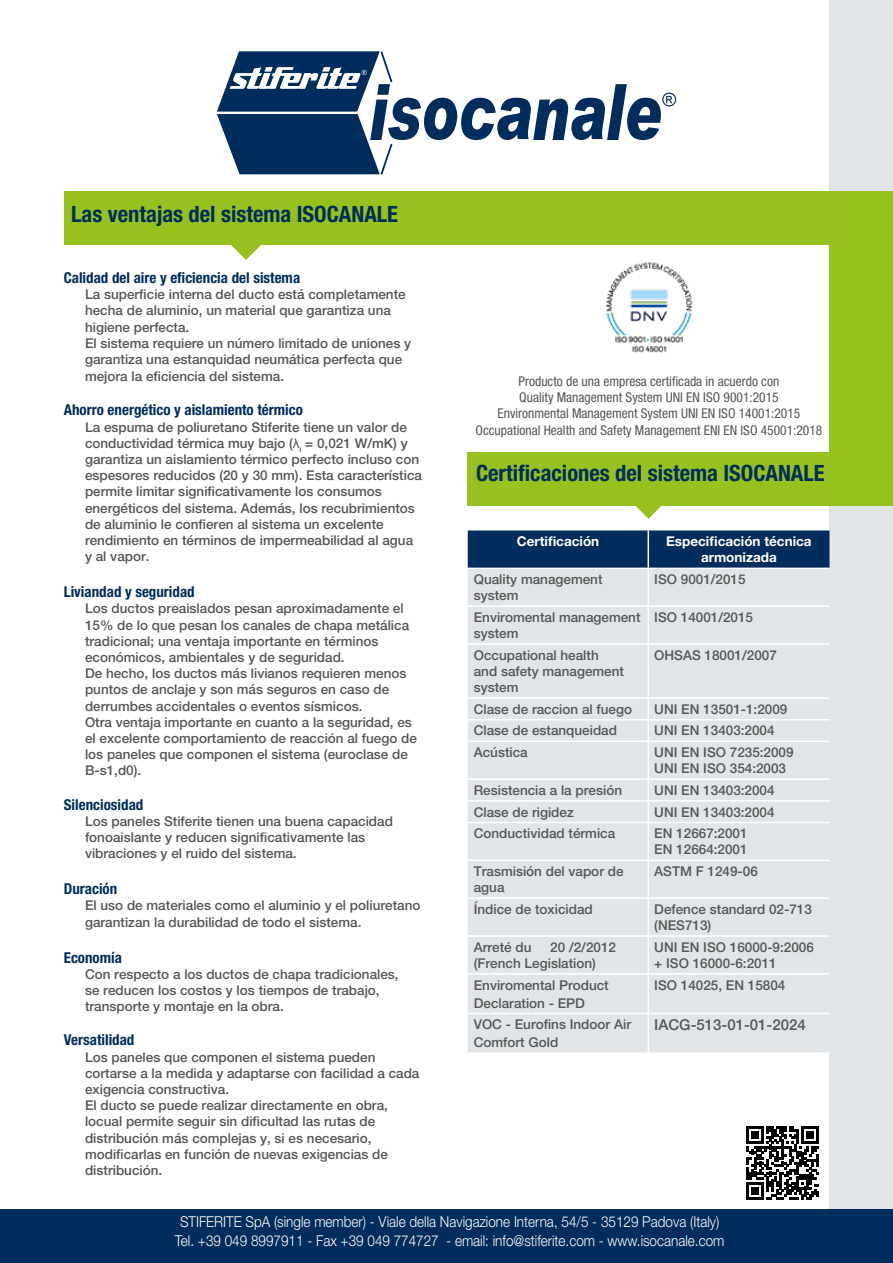
<style>
.page{position:relative;width:893px;height:1263px;background:#fff}
.page>*{position:absolute;margin:0;border:0;box-sizing:border-box;transform-origin:0 0}
.t1{font:700 condensed 22.5px "Helvetica Neue LT Pro";color:#002d5b}
.t2{font:300 15px/19.5px "Helvetica Neue LT Pro";color:#fff;text-align:center;scale:.9 1}
.t3{font:700 condensed 15px "Helvetica Neue LT Pro";color:#002d5b}
.t4{font:500 15px "Helvetica Neue LT Pro";color:#565656}
.t5{font:500 13.5px/16.2px "Helvetica Neue LT Pro";color:#565656}
.t6{font:condensed 13.5px/16.2px "Helvetica Neue LT Pro";color:#565656;text-align:center}
.t7{font:700 13.5px/16.2px "Helvetica Neue LT Pro";color:#fff;text-align:center}
.s1{font-family:"Arial";font-weight:400}
</style>
<div class="page">
<div style="left:829px;top:0;width:64px;height:1263px;background:#e1e5e8"></div>
<div style="left:829px;top:191px;width:64px;height:315px;background:#94c11c"></div>
<div style="left:65px;top:191px;width:778px;height:54px;background:#96c11e"></div>
<svg style="left:231px;top:245px;width:30px;height:15px"></svg>
<div style="left:468px;top:453px;width:361px;height:53px;background:#96c11e"></div>
<svg style="left:635px;top:506px;width:26px;height:13px"></svg>
<div style="left:468px;top:530px;width:361px;height:38px;background:#002d5b"></div>
<div style="left:468px;top:569px;width:361px;height:483px;background:#e1e5e8"></div>
<hr style="left:648px;top:530px;width:1px;height:38px;background:#fff">
<hr style="left:648px;top:569px;width:1px;height:36px;background:#fff">
<hr style="left:468px;top:605px;width:180px;height:2px;background:#fff">
<hr style="left:648px;top:605px;width:181px;height:2px;background:#fff">
<hr style="left:648px;top:607px;width:1px;height:36px;background:#fff">
<hr style="left:468px;top:643px;width:180px;height:2px;background:#fff">
<hr style="left:648px;top:643px;width:181px;height:2px;background:#fff">
<hr style="left:648px;top:645px;width:1px;height:52px;background:#fff">
<hr style="left:468px;top:697px;width:180px;height:2px;background:#fff">
<hr style="left:648px;top:697px;width:181px;height:2px;background:#fff">
<hr style="left:468px;top:719px;width:180px;height:1px;background:#fff">
<hr style="left:648px;top:719px;width:181px;height:1px;background:#fff">
<svg style="left:648px;top:699px;width:1px;height:42px"></svg>
<hr style="left:468px;top:741px;width:180px;height:1px;background:#fff">
<hr style="left:648px;top:741px;width:181px;height:1px;background:#fff">
<hr style="left:648px;top:742px;width:1px;height:36px;background:#fff">
<hr style="left:468px;top:778px;width:180px;height:2px;background:#fff">
<hr style="left:648px;top:778px;width:181px;height:2px;background:#fff">
<hr style="left:468px;top:800px;width:180px;height:1px;background:#fff">
<hr style="left:648px;top:800px;width:181px;height:1px;background:#fff">
<svg style="left:648px;top:780px;width:1px;height:42px"></svg>
<hr style="left:468px;top:822px;width:180px;height:1px;background:#fff">
<hr style="left:648px;top:822px;width:181px;height:1px;background:#fff">
<hr style="left:648px;top:823px;width:1px;height:36px;background:#fff">
<hr style="left:468px;top:859px;width:180px;height:2px;background:#fff">
<hr style="left:648px;top:859px;width:181px;height:2px;background:#fff">
<hr style="left:648px;top:861px;width:1px;height:36px;background:#fff">
<hr style="left:468px;top:897px;width:180px;height:2px;background:#fff">
<hr style="left:648px;top:897px;width:181px;height:2px;background:#fff">
<hr style="left:648px;top:899px;width:1px;height:36px;background:#fff">
<hr style="left:468px;top:935px;width:180px;height:2px;background:#fff">
<hr style="left:648px;top:935px;width:181px;height:2px;background:#fff">
<hr style="left:648px;top:937px;width:1px;height:36px;background:#fff">
<hr style="left:468px;top:973px;width:180px;height:1px;background:#fff">
<hr style="left:648px;top:973px;width:181px;height:1px;background:#fff">
<hr style="left:648px;top:974px;width:1px;height:39px;background:#fff">
<hr style="left:468px;top:1013px;width:180px;height:1px;background:#fff">
<hr style="left:648px;top:1013px;width:181px;height:1px;background:#fff">
<hr style="left:648px;top:1014px;width:1px;height:38px;background:#fff">
<div style="left:0;top:1209px;width:893px;height:54px;background:#002d5b"></div>
<svg style="left:746px;top:1126px;width:73px;height:73px"></svg>
<svg style="left:217px;top:51px;width:459px;height:124px"></svg>
<img style="left:605px;top:262px;width:88px;height:91px">
<h1 class="t1" style="left:71px;top:201px;width:328px">Las ventajas del sistema ISOCANALE</h1>
<p class="t3" style="left:64px;top:269px;width:238px">Calidad del aire y eficiencia del sistema</p>
<p class="t5" style="left:85px;top:286px;width:328px">La superficie interna del ducto está completamente hecha de aluminio, un material que garantiza una higiene perfecta.<br>El sistema requiere un número limitado de uniones y garantiza una estanquidad neumática perfecta que mejora la eficiencia del sistema.</p>
<p class="t3" style="left:64px;top:401px;width:241px">Ahorro energético y aislamiento térmico</p>
<p class="t5" style="left:85px;top:419px;width:338px">La espuma de poliuretano Stiferite tiene un valor de conductividad térmica muy bajo (<span class="s1">λ</span><sub>i</sub> = 0,021 W/mK) y garantiza un aislamiento térmico perfecto incluso con espesores reducidos (20 y 30 mm). Esta característica permite limitar significativamente los consumos energéticos del sistema. Además, los recubrimientos de aluminio le confieren al sistema un excelente rendimiento en términos de impermeabilidad al agua y al vapor.</p>
<p class="t3" style="left:64px;top:583px;width:133px">Liviandad y seguridad</p>
<p class="t5" style="left:85px;top:600px;width:333px">Los ductos preaislados pesan aproximadamente el 15% de lo que pesan los canales de chapa metálica tradicional; una ventaja importante en términos económicos, ambientales y de seguridad.<br>De hecho, los ductos más livianos requieren menos puntos de anclaje y son más seguros en caso de derrumbes accidentales o eventos sísmicos.<br>Otra ventaja importante en cuanto a la seguridad, es el excelente comportamiento de reacción al fuego de los paneles que componen el sistema (euroclase de B-s1,d0).</p>
<p class="t3" style="left:64px;top:795px;width:81px">Silenciosidad</p>
<p class="t5" style="left:85px;top:813px;width:309px">Los paneles Stiferite tienen una buena capacidad fonoaislante y reducen significativamente las vibraciones y el ruido del sistema.</p>
<p class="t3" style="left:64px;top:880px;width:55px">Duración</p>
<p class="t5" style="left:85px;top:897px;width:337px">El uso de materiales como el aluminio y el poliuretano garantizan la durabilidad de todo el sistema.</p>
<p class="t3" style="left:64px;top:948px;width:60px">Economía</p>
<p class="t5" style="left:85px;top:966px;width:315px">Con respecto a los ductos de chapa tradicionales, se reducen los costos y los tiempos de trabajo, transporte y montaje en la obra.</p>
<p class="t3" style="left:64px;top:1031px;width:72px">Versatilidad</p>
<p class="t5" style="left:85px;top:1049px;width:336px">Los paneles que componen el sistema pueden cortarse a la medida y adaptarse con facilidad a cada exigencia constructiva.<br>El ducto se puede realizar directamente en obra, locual permite seguir sin dificultad las rutas de distribución más complejas y, si es necesario, modificarlas en función de nuevas exigencias de distribución.</p>
<p class="t6" style="left:476px;top:373px;width:348px">Producto de una empresa certificada in acuerdo con<br>Quality Management System UNI EN ISO 9001:2015<br>Environmental Management System UNI EN ISO 14001:2015<br>Occupational Health and Safety Management ENI EN ISO 45001:2018</p>
<h1 class="t1" style="left:476px;top:460px;width:350px">Certificaciones del sistema ISOCANALE</h1>
<p class="t7" style="left:517px;top:533px;width:84px">Certificación</p>
<p class="t7" style="left:666px;top:533px;width:147px">Especificación técnica armonizada</p>
<p class="t5" style="left:474px;top:571px;width:130px">Quality management system</p>
<p class="t5" style="left:654px;top:571px;width:93px">ISO 9001/2015</p>
<p class="t5" style="left:474px;top:609px;width:168px">Enviromental management system</p>
<p class="t5" style="left:654px;top:609px;width:100px">ISO 14001/2015</p>
<p class="t5" style="left:474px;top:647px;width:152px">Occupational health and safety management system</p>
<p class="t5" style="left:654px;top:647px;width:124px">OHSAS 18001/2007</p>
<p class="t5" style="left:474px;top:701px;width:160px">Clase de raccion al fuego</p>
<p class="t5" style="left:654px;top:701px;width:135px">UNI EN 13501-1:2009</p>
<p class="t5" style="left:474px;top:722px;width:145px">Clase de estanqueidad</p>
<p class="t5" style="left:654px;top:722px;width:122px">UNI EN 13403:2004</p>
<p class="t5" style="left:474px;top:744px;width:56px">Acústica</p>
<p class="t5" style="left:654px;top:744px;width:141px">UNI EN ISO 7235:2009<br>UNI EN ISO 354:2003</p>
<p class="t5" style="left:474px;top:782px;width:150px">Resistencia a la presión</p>
<p class="t5" style="left:654px;top:782px;width:122px">UNI EN 13403:2004</p>
<p class="t5" style="left:474px;top:803px;width:102px">Clase de rigidez</p>
<p class="t5" style="left:654px;top:803px;width:122px">UNI EN 13403:2004</p>
<p class="t5" style="left:474px;top:825px;width:143px">Conductividad térmica</p>
<p class="t5" style="left:654px;top:825px;width:95px">EN 12667:2001<br>EN 12664:2001</p>
<p class="t5" style="left:474px;top:863px;width:151px">Trasmisión del vapor de agua</p>
<p class="t5" style="left:654px;top:863px;width:105px">ASTM F 1249-06</p>
<p class="t5" style="left:474px;top:901px;width:121px">Índice de toxicidad</p>
<p class="t5" style="left:654px;top:901px;width:159px">Defence standard 02-713 (NES713)</p>
<p class="t5" style="left:474px;top:939px;width:59px">Arreté du</p>
<p class="t5" style="left:474px;top:939px;width:144px;text-indent:77px">20 /2/2012 (French Legislation)</p>
<p class="t5" style="left:654px;top:939px;width:161px">UNI EN ISO 16000-9:2006 + ISO 16000-6:2011</p>
<p class="t5" style="left:474px;top:975px;width:137px;line-height:18px">Enviromental Product<br>Declaration - EPD</p>
<p class="t5" style="left:654px;top:976px;width:133px">ISO 14025, EN 15804</p>
<p class="t5" style="left:474px;top:1015px;width:159px;line-height:18px">VOC - Eurofins Indoor Air<br>Comfort Gold</p>
<p class="t4" style="left:654px;top:1016px;width:153px">IACG-513-01-01-2024</p>
<p class="t2" style="left:175px;top:1211px;width:612px">STIFERITE SpA (single member) - Viale della Navigazione Interna, 54/5 - 35129 Padova (Italy)<br>Tel. +39 049 8997911 - Fax +39 049 774727 - email: info@stiferite.com - www.isocanale.com</p>
</div>
